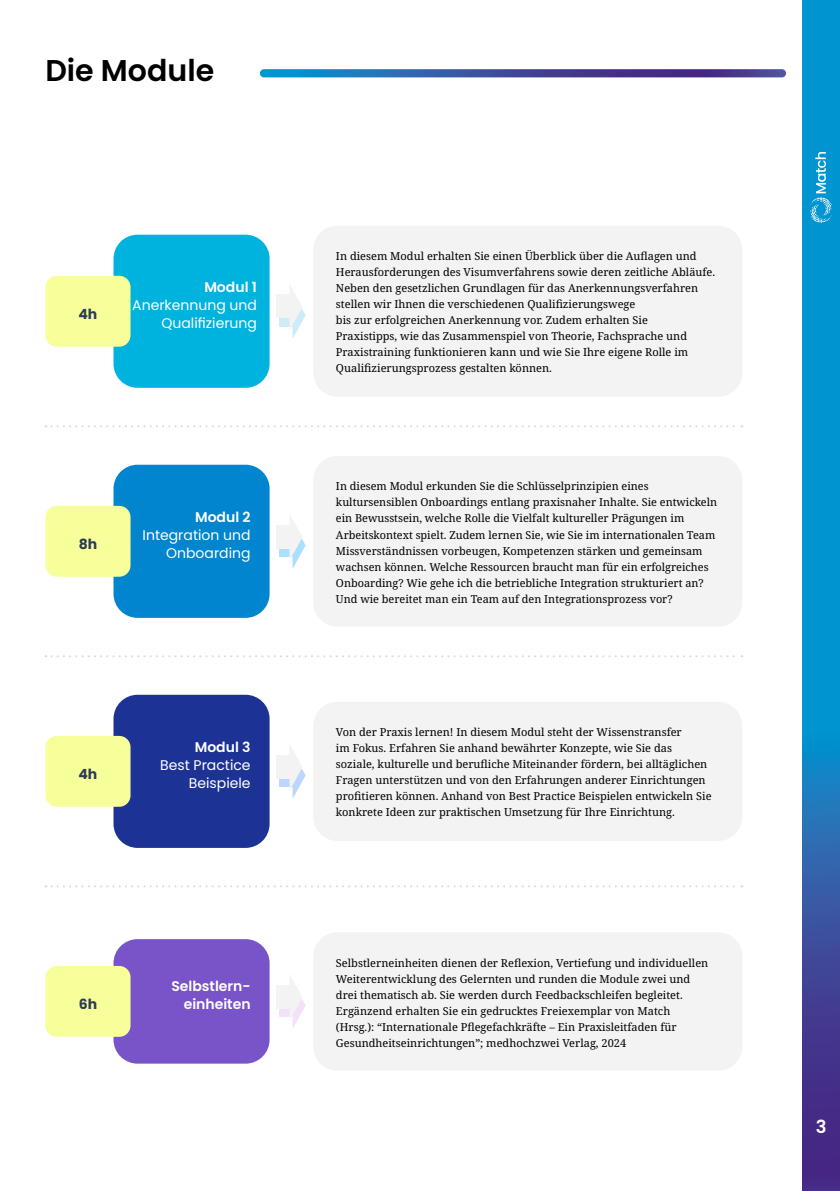
<style>
.page{position:relative;width:840px;height:1191px;background:#fff}
.page>*{position:absolute;margin:0;border:0;box-sizing:border-box;transform-origin:0 0}
.t1{font:600 30px "Poppins";color:#000}
.t2{font:600 18px "Poppins";color:#fff}
.t3{font:14px/18px "Poppins";color:#fff;text-align:right}
.t4{font:600 14px "Poppins";color:#fff}
.t5{font:700 14px "Poppins";color:#2b3c56}
.t6{font:11px/16px "Noto Serif";color:#000}
</style>
<div class="page">
<svg style="left:802px;top:0;width:37px;height:1191px;background:#1578bc"></svg>
<svg style="left:809px;top:152px;width:23px;height:70px;background:#2ea7d9"></svg>
<div style="left:113px;top:235px;width:156px;height:153px;background:#00b3de;border-radius:24px"></div>
<div style="left:313px;top:226px;width:429px;height:171px;background:#f3f3f3;border-radius:24px"></div>
<div style="left:45px;top:276px;width:85px;height:71px;background:#f7ff9a;border-radius:11px"></div>
<div style="left:279px;top:303px;width:16px;height:23px;background:#ceecf6"></div>
<div style="left:276px;top:295px;width:16px;height:23px;background:#f3f3f3"></div>
<svg style="left:289px;top:286px;width:16px;height:52px"></svg>
<div style="left:313px;top:456px;width:429px;height:170px;background:#f3f3f3;border-radius:24px"></div>
<div style="left:113px;top:465px;width:156px;height:153px;background:#0185cf;border-radius:24px"></div>
<div style="left:45px;top:506px;width:85px;height:71px;background:#f7ff9a;border-radius:11px"></div>
<div style="left:279px;top:533px;width:16px;height:23px;background:#aadffe"></div>
<div style="left:276px;top:525px;width:16px;height:23px;background:#f3f3f3"></div>
<svg style="left:289px;top:516px;width:16px;height:53px"></svg>
<div style="left:313px;top:702px;width:429px;height:139px;background:#f3f3f3;border-radius:24px"></div>
<div style="left:113px;top:695px;width:156px;height:153px;background:#1c3295;border-radius:24px"></div>
<div style="left:45px;top:736px;width:85px;height:70px;background:#f7ff9a;border-radius:11px"></div>
<div style="left:279px;top:763px;width:16px;height:23px;background:#bdd6fe"></div>
<div style="left:276px;top:755px;width:16px;height:23px;background:#f3f3f3"></div>
<svg style="left:289px;top:746px;width:16px;height:53px"></svg>
<div style="left:313px;top:932px;width:429px;height:138px;background:#f3f3f3;border-radius:24px"></div>
<div style="left:113px;top:939px;width:156px;height:124px;background:#7954c8;border-radius:24px"></div>
<div style="left:45px;top:966px;width:85px;height:70px;background:#f7ff9a;border-radius:11px"></div>
<div style="left:279px;top:993px;width:16px;height:23px;background:#f3e1f9"></div>
<div style="left:276px;top:985px;width:16px;height:23px;background:#f3f3f3"></div>
<svg style="left:289px;top:976px;width:16px;height:52px"></svg>
<svg style="left:45px;top:425px;width:697px;height:2px"></svg>
<svg style="left:45px;top:655px;width:697px;height:2px"></svg>
<svg style="left:45px;top:885px;width:697px;height:2px"></svg>
<svg style="left:260px;top:69px;width:525px;height:8px;background:#3a56a2"></svg>
<h1 class="t1" style="left:45px;top:53px;width:170px">Die Module</h1>
<p class="t5" style="left:78px;top:305px;width:20px">4h</p>
<p class="t4" style="left:204px;top:278px;width:54px">Modul 1</p>
<p class="t3" style="left:132px;top:296px;width:126px">Anerkennung und<br>Qualifizierung</p>
<p class="t5" style="left:79px;top:535px;width:20px">8h</p>
<p class="t4" style="left:195px;top:508px;width:57px">Modul 2</p>
<p class="t3" style="left:142px;top:526px;width:109px">Integration und<br>Onboarding</p>
<p class="t5" style="left:78px;top:765px;width:20px">4h</p>
<p class="t4" style="left:195px;top:738px;width:57px">Modul 3</p>
<p class="t3" style="left:160px;top:756px;width:92px">Best Practice<br>Beispiele</p>
<p class="t4" style="left:171px;top:977px;width:81px">Selbstlern-</p>
<p class="t5" style="left:79px;top:995px;width:20px">6h</p>
<p class="t4" style="left:184px;top:995px;width:68px">einheiten</p>
<p class="t6" style="left:336px;top:248px;width:380px">In diesem Modul erhalten Sie einen Überblick über die Auflagen und Herausforderungen des Visumverfahrens sowie deren zeitliche Abläufe.<br>Neben den gesetzlichen Grundlagen für das Anerkennungsverfahren stellen wir Ihnen die verschiedenen Qualifizierungswege<br>bis zur erfolgreichen Anerkennung vor. Zudem erhalten Sie<br>Praxistipps, wie das Zusammenspiel von Theorie, Fachsprache und Praxistraining funktionieren kann und wie Sie Ihre eigene Rolle im Qualifizierungsprozess gestalten können.</p>
<p class="t6" style="left:336px;top:479px;width:382px">In diesem Modul erkunden Sie die Schlüsselprinzipien eines kultursensiblen Onboardings entlang praxisnaher Inhalte. Sie entwickeln ein Bewusstsein, welche Rolle die Vielfalt kultureller Prägungen im Arbeitskontext spielt. Zudem lernen Sie, wie Sie im internationalen Team Missverständnissen vorbeugen, Kompetenzen stärken und gemeinsam wachsen können. Welche Ressourcen braucht man für ein erfolgreiches Onboarding? Wie gehe ich die betriebliche Integration strukturiert an?<br>Und wie bereitet man ein Team auf den Integrationsprozess vor?</p>
<p class="t6" style="left:336px;top:724px;width:377px">Von der Praxis lernen! In diesem Modul steht der Wissenstransfer<br>im Fokus. Erfahren Sie anhand bewährter Konzepte, wie Sie das soziale, kulturelle und berufliche Miteinander fördern, bei alltäglichen Fragen unterstützen und von den Erfahrungen anderer Einrichtungen profitieren können. Anhand von Best Practice Beispielen entwickeln Sie konkrete Ideen zur praktischen Umsetzung für Ihre Einrichtung.</p>
<p class="t6" style="left:336px;top:955px;width:373px">Selbstlerneinheiten dienen der Reflexion, Vertiefung und individuellen Weiterentwicklung des Gelernten und runden die Module zwei und drei thematisch ab. Sie werden durch Feedbackschleifen begleitet.<br>Ergänzend erhalten Sie ein gedrucktes Freiexemplar von Match (Hrsg.): “Internationale Pflegefachkräfte – Ein Praxisleitfaden für Gesundheitseinrichtungen”; medhochzwei Verlag, 2024</p>
<h2 class="t2" style="left:815px;top:1116px;width:12px">3</h2>
</div>
